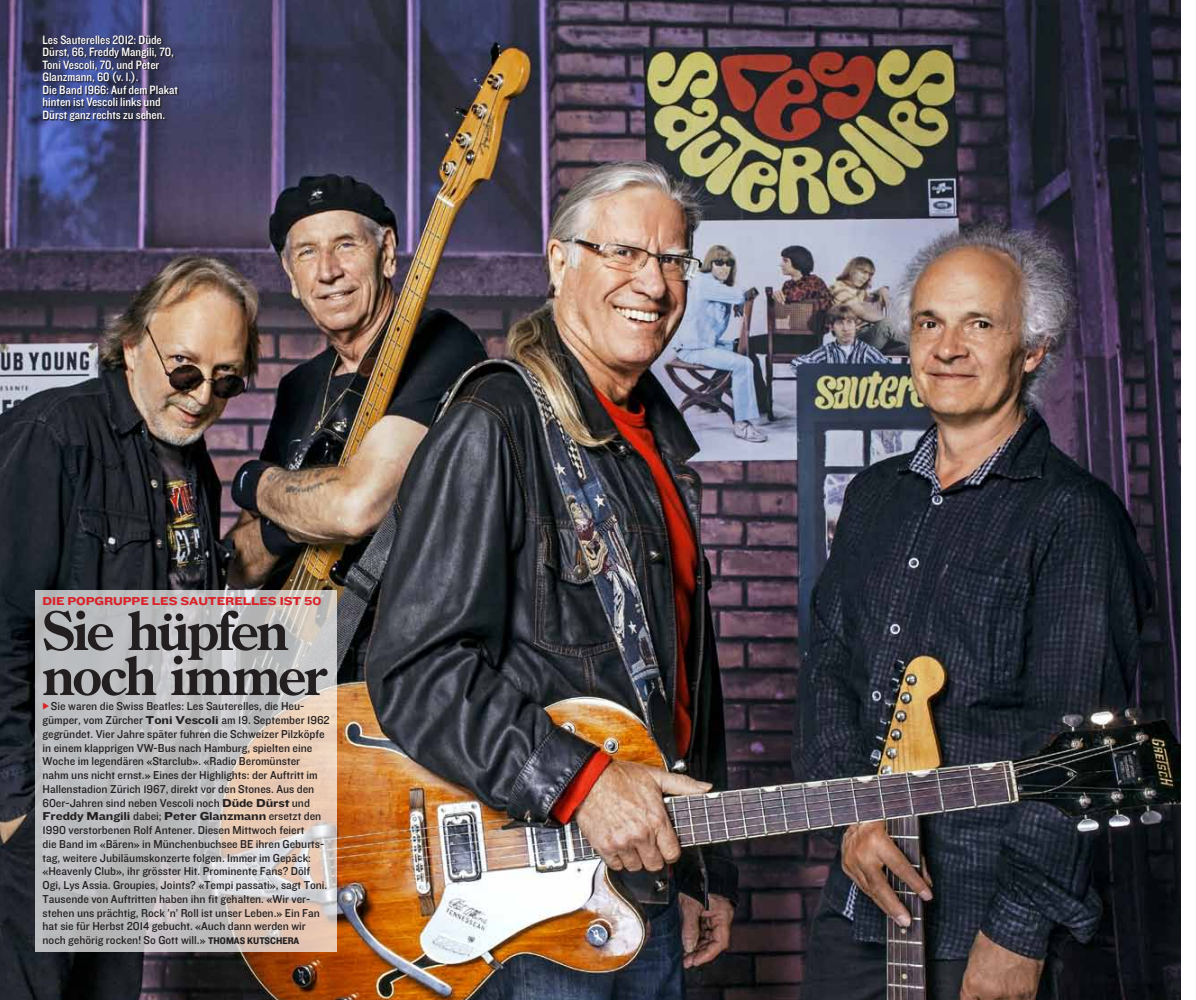
<style>
.page{position:relative;width:1196px;height:1000px;background:#fff}
.page>*{position:absolute;margin:0;border:0;box-sizing:border-box;transform-origin:0 0}
.t1{font:700 52.5px/45px "Century Old Style Std";letter-spacing:-.045em;color:#231f20}
.t2{font:12.5px/12.5px "Knockout HTF30 Junior Welterwt";color:#fff}
.t3{font:11.88px/13.8px "Knockout HTF31 Junior Middlewt";color:#231f20}
.t4{font:11.88px "Knockout HTF53 Heviweight";letter-spacing:-.01em;color:#231f20}
.t5{font:11.88px "Knockout HTF53 Heviweight";letter-spacing:-.01em;color:#da2128}
.t6{font:10px "Knockout HTF51 Middleweight";color:#231f20}
.s1{color:#da2128}
.s2{font-family:"Knockout HTF53 Heviweight"}
.s3{font-family:"Knockout HTF31 Junior Middlewt"}
.s4{font-family:"Knockout HTF51 Middleweight";font-size:10px}
</style>
<div class="page">
<img style="left:0;top:0;width:1180px;height:999px">
<svg style="left:35px;top:590px;width:302px;height:361px;background:#c6c1bf"></svg>
<div style="left:30px;top:23px;width:160px;height:110px;background:#231f20;opacity:.4"></div>
<p class="t2" style="left:43px;top:34px;width:137px">Les Sauterelles 2012: Düde<br>Dürst, 66, Freddy Mangili, 70,<br>Toni Vescoli, 70, und Peter<br>Glanzmann, 60 (v. l.).<br>Die Band 1966: Auf dem Plakat hinten ist Vescoli links und<br>Dürst ganz rechts zu sehen.</p>
<p class="t5" style="left:43px;top:594px;width:280px">Die Popgruppe Les Sauterelles ist 50</p>
<h1 class="t1" style="left:43px;top:607px;width:285px">Sie hüpfen noch immer</h1>
<p class="t3" style="left:43px;top:699px;width:289px"><span class="s1">◆</span> Sie waren die Swiss Beatles: Les Sauterelles, die Heu&shy;gümper, vom Zürcher <span class="s2">Toni Vescoli</span> am 19. September 1962 gegründet. Vier Jahre später fuhren die Schweizer Pilzköpfe in einem klapprigen VW-Bus nach Hamburg, spielten eine Woche im legendären «Starclub». «Radio Beromünster<br>nahm uns nicht ernst.» Eines der Highlights: der Auftritt im Hallenstadion Zürich 1967, direkt vor den Stones. Aus den 60er-Jahren sind neben Vescoli noch <span class="s2">Düde Dürst</span> und</p>
<p class="t4" style="left:43px;top:809px;width:280px">Freddy Mangili <span class="s3">dabei;</span> Peter Glanzmann <span class="s3">ersetzt den</span></p>
<p class="t3" style="left:43px;top:823px;width:286px">1990 verstorbenen Rolf Antener. Diesen Mittwoch feiert<br>die Band im «Bären» in Münchenbuchsee BE ihren Geburts&shy;tag, weitere Jubiläumskonzerte folgen. Immer im Gepäck: «Heavenly Club», ihr grösster Hit. Prominente Fans? Dölf Ogi, Lys Assia. Groupies, Joints? «Tempi passati», sagt Toni.<br>Tausende von Auftritten haben ihn fit gehalten. «Wir ver&shy;stehen uns prächtig, Rock ’n’ Roll ist unser Leben.» Ein Fan hat sie für Herbst 2014 gebucht. «Auch dann werden wir noch gehörig rocken! So Gott will.» <span class="s4">THOM</span></p>
<p class="t6" style="left:234px;top:935px;width:32px">AS KUTSCHER</p>
<p class="t6" style="left:293px;top:935px;width:6px">A</p>
</div>
